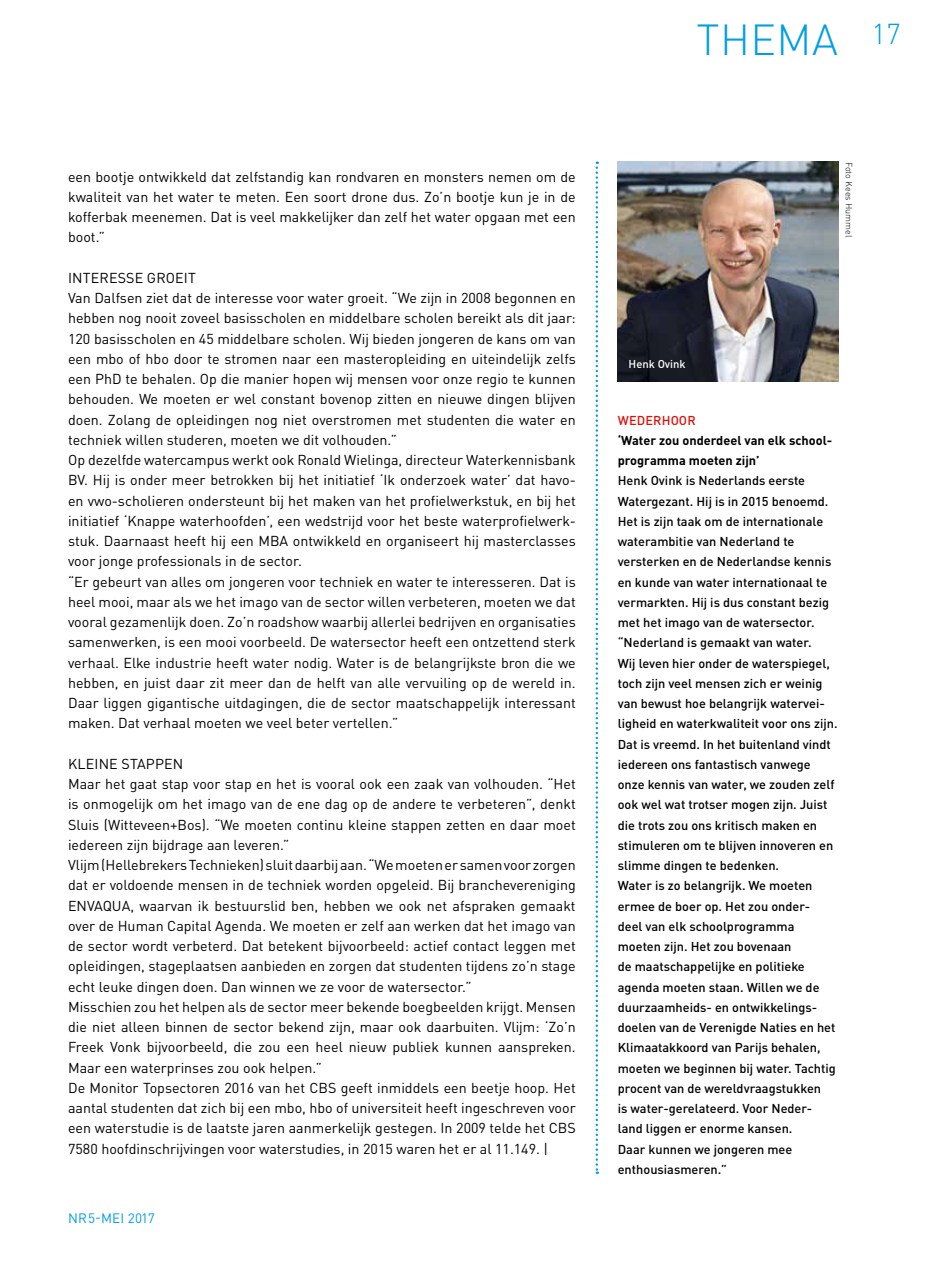
<style>
.page{position:relative;width:936px;height:1263px;background:#fff}
.page>*{position:absolute;margin:0;border:0;box-sizing:border-box;transform-origin:0 0}
.t1{font:300 42.9px "DIN Pro";letter-spacing:.01em;color:#009ee3}
.t2{font:14.25px/20.2px "DIN Pro";color:#000}
.t3{font:13.5px "DIN Pro";letter-spacing:.01em;color:#009ee3}
.t4{font:500 12.75px/20.2px "DIN Pro";color:#000}
.t5{font:700 12.75px/20.2px "DIN Pro";color:#000}
.t6{font:500 12.75px "DIN Pro";letter-spacing:.01em;color:#db130e}
.t7{font:500 11.25px "DIN Pro";color:#fff}
.t8{font:300 9px "DIN Pro";color:#000}
</style>
<div class="page">
<svg style="left:595px;top:162px;width:3px;height:1012px"></svg>
<img style="left:617px;top:162px;width:221px;height:220px">
<h1 class="t1" style="left:696px;top:6px;width:206px">THEMA <sup>17</sup></h1>
<p class="t2" style="left:68px;top:165px;width:509px;text-align:justify">een bootje ontwikkeld dat zelfstandig kan rondvaren en monsters nemen om de kwaliteit van het water te meten. Een soort drone dus. Zo’n bootje kun je in de kofferbak meenemen. Dat is veel makkelijker dan zelf het water opgaan met een boot.”</p>
<p class="t2" style="left:68px;top:266px;width:509px">INTERESSE GROEIT<br>Van Dalfsen ziet dat de interesse voor water groeit. “We zijn in 2008 begonnen en hebben nog nooit zoveel basisscholen en middelbare scholen bereikt als dit jaar:<br>120 basisscholen en 45 middelbare scholen. Wij bieden jongeren de kans om van een mbo of hbo door te stromen naar een masteropleiding en uiteindelijk zelfs een PhD te behalen. Op die manier hopen wij mensen voor onze regio te kunnen behouden. We moeten er wel constant bovenop zitten en nieuwe dingen blijven doen. Zolang de opleidingen nog niet overstromen met studenten die water en techniek willen studeren, moeten we dit volhouden.”<br>Op dezelfde watercampus werkt ook Ronald Wielinga, directeur Waterkennisbank BV. Hij is onder meer betrokken bij het initiatief ‘Ik onderzoek water’ dat havo&shy;en vwo-scholieren ondersteunt bij het maken van het profielwerkstuk, en bij het initiatief ‘Knappe waterhoofden’, een wedstrijd voor het beste waterprofielwerk&shy;stuk. Daarnaast heeft hij een MBA ontwikkeld en organiseert hij masterclasses voor jonge professionals in de sector.<br>“Er gebeurt van alles om jongeren voor techniek en water te interesseren. Dat is heel mooi, maar als we het imago van de sector willen verbeteren, moeten we dat vooral gezamenlijk doen. Zo’n roadshow waarbij allerlei bedrijven en organisaties samenwerken, is een mooi voorbeeld. De watersector heeft een ontzettend sterk verhaal. Elke industrie heeft water nodig. Water is de belangrijkste bron die we hebben, en juist daar zit meer dan de helft van alle vervuiling op de wereld in.<br>Daar liggen gigantische uitdagingen, die de sector maatschappelijk interessant maken. Dat verhaal moeten we veel beter vertellen.”</p>
<p class="t2" style="left:68px;top:752px;width:509px">KLEINE STAPPEN<br>Maar het gaat stap voor stap en het is vooral ook een zaak van volhouden. “Het is onmogelijk om het imago van de ene dag op de andere te verbeteren”, denkt Sluis (Witteveen+Bos). “We moeten continu kleine stappen zetten en daar moet iedereen zijn bijdrage aan leveren.”<br>Vlijm (Hellebrekers Technieken) sluit daarbij aan. “We moeten er samen voor zorgen dat er voldoende mensen in de techniek worden opgeleid. Bij branchevereniging ENVAQUA, waarvan ik bestuurslid ben, hebben we ook net afspraken gemaakt over de Human Capital Agenda. We moeten er zelf aan werken dat het imago van de sector wordt verbeterd. Dat betekent bijvoorbeeld: actief contact leggen met opleidingen, stageplaatsen aanbieden en zorgen dat studenten tijdens zo’n stage echt leuke dingen doen. Dan winnen we ze voor de watersector.”<br>Misschien zou het helpen als de sector meer bekende boegbeelden krijgt. Mensen die niet alleen binnen de sector bekend zijn, maar ook daarbuiten. Vlijm: ‘Zo’n Freek Vonk bijvoorbeeld, die zou een heel nieuw publiek kunnen aanspreken.<br>Maar een waterprinses zou ook helpen.”<br>De Monitor Topsectoren 2016 van het CBS geeft inmiddels een beetje hoop. Het aantal studenten dat zich bij een mbo, hbo of universiteit heeft ingeschreven voor een waterstudie is de laatste jaren aanmerkelijk gestegen. In 2009 telde het CBS 7580 hoofdinschrijvingen voor waterstudies, in 2015 waren het er al 11.149. |</p>
<p class="t3" style="left:68px;top:1208px;width:88px">NR5-MEI 2017</p>
<p class="t8" style="left:855px;top:162px;width:77px;rotate:90deg">Foto Kees Hummel</p>
<p class="t7" style="left:628px;top:355px;width:59px">Henk Ovink</p>
<p class="t6" style="left:617px;top:410px;width:79px">WEDERHOOR</p>
<p class="t5" style="left:617px;top:429px;width:216px">‘Water zou onderdeel van elk school&shy;programma moeten zijn’</p>
<p class="t4" style="left:617px;top:469px;width:221px">Henk Ovink is Nederlands eerste Watergezant. Hij is in 2015 benoemd.<br>Het is zijn taak om de internationale waterambitie van Nederland te versterken en de Nederlandse kennis en kunde van water internationaal te vermarkten. Hij is dus constant bezig met het imago van de watersector. “Nederland is gemaakt van water.<br>Wij leven hier onder de waterspiegel, toch zijn veel mensen zich er weinig van bewust hoe belangrijk watervei&shy;ligheid en waterkwaliteit voor ons zijn.<br>Dat is vreemd. In het buitenland vindt iedereen ons fantastisch vanwege onze kennis van water, we zouden zelf ook wel wat trotser mogen zijn. Juist die trots zou ons kritisch maken en stimuleren om te blijven innoveren en slimme dingen te bedenken.<br>Water is zo belangrijk. We moeten ermee de boer op. Het zou onder&shy;deel van elk schoolprogramma moeten zijn. Het zou bovenaan<br>de maatschappelijke en politieke agenda moeten staan. Willen we de duurzaamheids- en ontwikkelings&shy;doelen van de Verenigde Naties en het Klimaatakkoord van Parijs behalen, moeten we beginnen bij water. Tachtig procent van de wereldvraagstukken<br>is water-gerelateerd. Voor Neder&shy;land liggen er enorme kansen.<br>Daar kunnen we jongeren mee enthousiasmeren.”</p>
</div>
